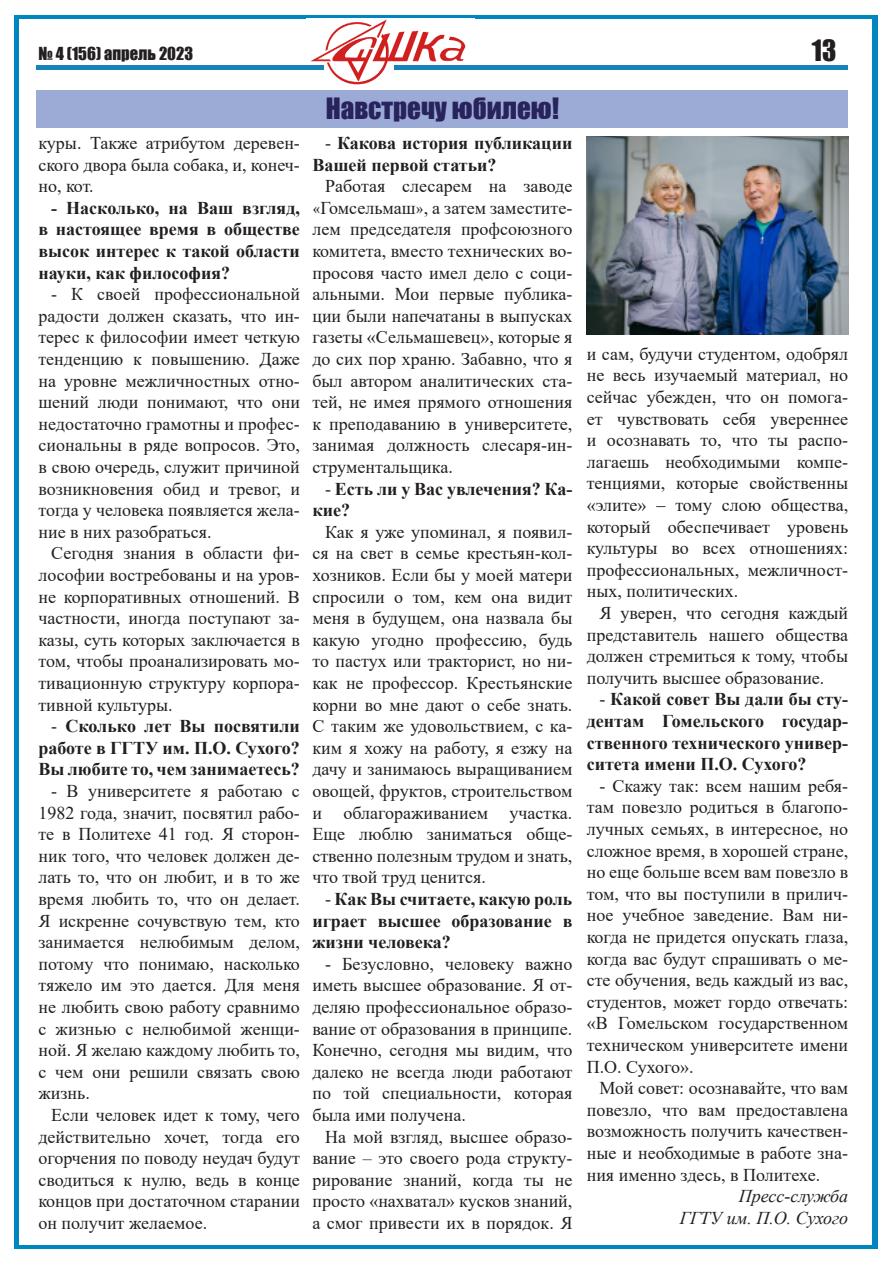
<style>
.page{position:relative;width:893px;height:1263px;background:#fff}
.page>*{position:absolute;margin:0;border:0;box-sizing:border-box;transform-origin:0 0}
.t1{font:27px "Impact";color:#28235d}
.t2{font:27px "Impact";color:#231f20}
.t3{font:18px/21.6px "Times New Roman";color:#231f20;text-align:justify}
.t4{font:700 18px/21.6px "Times New Roman";color:#231f20;text-align:justify}
.t5{font:italic 18px "Times New Roman";color:#231f20}
.t6{font:16.5px "Impact";color:#231f20}
.s1{font-weight:400}
.s2{font-family:"Minion Pro"}
</style>
<div class="page">
<div style="left:14px;top:15px;width:864px;height:1233px;background:linear-gradient(to right,#0086be,#0086be)"></div>
<div style="left:20px;top:19px;width:852px;height:1225px;background:#fff"></div>
<img style="left:310px;top:19px;width:156px;height:65px">
<div style="left:37px;top:65px;width:287px;height:5px;background:#1882bb"></div>
<div style="left:395px;top:65px;width:453px;height:5px;background:#1882bb"></div>
<div style="left:37px;top:90px;width:811px;height:38px;background:#9caad6"></div>
<img style="left:587px;top:136px;width:261px;height:198px">
<p class="t6" style="left:38px;top:41px;width:156px">№ 4 (156) апрель 2023</p>
<p class="t2" style="left:812px;top:29px;width:26px">13</p>
<p class="t1" style="left:326px;top:87px;width:235px">Навстречу юбилею!</p>
<p class="t3" style="left:38px;top:132px;width:263px">куры. Также атрибутом деревен&shy;ского двора была собака, и, конеч&shy;но, кот.</p>
<p class="t4" style="left:38px;top:196px;width:263px;text-indent:13px">- Насколько, на Ваш взгляд, в настоящее время в обществе высок интерес к такой области науки, как философия?</p>
<p class="t3" style="left:38px;top:283px;width:263px;text-indent:13px">- К своей профессиональной радости должен сказать, что ин&shy;терес к философии имеет четкую тенденцию к повышению. Даже на уровне межличностных отно&shy;шений люди понимают, что они недостаточно грамотны и профес&shy;сиональны в ряде вопросов. Это, в свою очередь, служит причиной возникновения обид и тревог, и тогда у человека появляется жела&shy;ние в них разобраться.</p>
<p class="t3" style="left:38px;top:542px;width:263px;text-indent:13px">Сегодня знания в области фи&shy;лософии востребованы и на уров&shy;не корпоративных отношений. В частности, иногда поступают за&shy;казы, суть которых заключается в том, чтобы проанализировать мо&shy;тивационную структуру корпора&shy;тивной культуры.</p>
<p class="t4" style="left:38px;top:715px;width:263px;text-indent:13px"><span class="s1">-</span> Сколько лет Вы посвятили работе в ГГТУ им. П.О. Сухого?<br>Вы любите то, чем занимаетесь?</p>
<p class="t3" style="left:38px;top:780px;width:263px;text-indent:13px">- В университете я работаю с 1982 года, значит, посвятил рабо&shy;те в Политехе 41 год. Я сторон&shy;ник того, что человек должен де&shy;лать то, что он любит, и в то же время любить то, что он делает.<br>Я искренне сочувствую тем, кто занимается нелюбимым делом, потому что понимаю, насколько тяжело им это дается. Для меня не любить свою работу сравнимо с жизнью с нелюбимой женщи&shy;ной. Я желаю каждому любить то, с чем они решили связать свою жизнь.</p>
<p class="t3" style="left:38px;top:1104px;width:263px;text-indent:13px">Если человек идет к тому, чего действительно хочет, тогда его огорчения по поводу неудач будут сводиться к нулю, ведь в конце концов при достаточном старании он получит желаемое.</p>
<p class="t4" style="left:312px;top:132px;width:262px;text-indent:13px"><span class="s1">-</span> Какова история публикации<br>Вашей первой статьи?</p>
<p class="t3" style="left:312px;top:175px;width:262px;text-indent:13px">Работая слесарем на заводе <span class="s2">«</span>Гомсельмаш<span class="s2">»</span>, а затем заместите&shy;лем председателя профсоюзного комитета, вместо технических во&shy;просовя часто имел дело с соци&shy;альными. Мои первые публика&shy;ции были напечатаны в выпусках газеты «Сельмашевец», которые я до сих пор храню. Забавно, что я был автором аналитических ста&shy;тей, не имея прямого отношения к преподаванию в университете, занимая должность слесаря-ин&shy;струментальщика.</p>
<p class="t4" style="left:312px;top:477px;width:262px;text-indent:13px"><span class="s1">-</span> Есть ли у Вас увлечения? Ка&shy;кие?</p>
<p class="t3" style="left:312px;top:520px;width:262px;text-indent:13px">Как я уже упоминал, я появил&shy;ся на свет в семье крестьян-кол&shy;хозников. Если бы у моей матери спросили о том, кем она видит меня в будущем, она назвала бы какую угодно профессию, будь то пастух или тракторист, но ни&shy;как не профессор. Крестьянские корни во мне дают о себе знать.</p>
<p class="t3" style="left:312px;top:715px;width:262px">С таким же удовольствием, с ка&shy;ким я хожу на работу, я езжу на дачу и занимаюсь выращиванием овощей, фруктов, строительством и облагораживанием участка.<br>Еще люблю заниматься обще&shy;ственно полезным трудом и знать, что твой труд ценится.</p>
<p class="t4" style="left:312px;top:888px;width:262px;text-indent:13px"><span class="s1">-</span> Как Вы считаете, какую роль играет высшее образование в жизни человека?</p>
<p class="t3" style="left:312px;top:952px;width:262px;text-indent:13px">- Безусловно, человеку важно иметь высшее образование. Я от&shy;деляю профессиональное образо&shy;вание от образования в принципе.<br>Конечно, сегодня мы видим, что далеко не всегда люди работают по той специальности, которая была ими получена.</p>
<p class="t3" style="left:312px;top:1125px;width:262px;text-indent:13px">На мой взгляд, высшее образо&shy;вание – это своего рода структу&shy;рирование знаний, когда ты не просто «нахватал» кусков знаний, а смог привести их в порядок. Я</p>
<p class="t3" style="left:587px;top:342px;width:263px">и сам, будучи студентом, одобрял не весь изучаемый материал, но сейчас убежден, что он помога&shy;ет чувствовать себя увереннее и осознавать то, что ты распо&shy;лагаешь необходимыми компе&shy;тенциями, которые свойственны</p>
<p class="t3" style="left:587px;top:493px;width:263px">«элите» ‒ тому слою общества, который обеспечивает уровень культуры во всех отношениях: профессиональных, межличност&shy;ных, политических.</p>
<p class="t3" style="left:587px;top:601px;width:263px;text-indent:13px">Я уверен, что сегодня каждый представитель нашего общества должен стремиться к тому, чтобы получить высшее образование.</p>
<p class="t4" style="left:587px;top:688px;width:263px;text-indent:13px"><span class="s1">-</span> Какой совет Вы дали бы сту&shy;дентам Гомельского государ&shy;ственного технического универ&shy;ситета имени П.О. Сухого?</p>
<p class="t3" style="left:587px;top:774px;width:263px;text-indent:13px">- Скажу так: всем нашим ребя&shy;там повезло родиться в благопо&shy;лучных семьях, в интересное, но сложное время, в хорошей стране, но еще больше всем вам повезло в том, что вы поступили в прилич&shy;ное учебное заведение. Вам ни&shy;когда не придется опускать глаза, когда вас будут спрашивать о ме&shy;сте обучения, ведь каждый из вас, студентов, может гордо отвечать: «В Гомельском государственном техническом университете имени П.О. Сухого».</p>
<p class="t3" style="left:587px;top:1077px;width:263px;text-indent:13px">Мой совет: осознавайте, что вам повезло, что вам предоставлена возможность получить качествен&shy;ные и необходимые в работе зна&shy;ния именно здесь, в Политехе.</p>
<p class="t5" style="left:739px;top:1184px;width:111px">Пресс-служба</p>
<p class="t5" style="left:680px;top:1205px;width:170px">ГГТУ им. П.О. Сухого</p>
</div>
